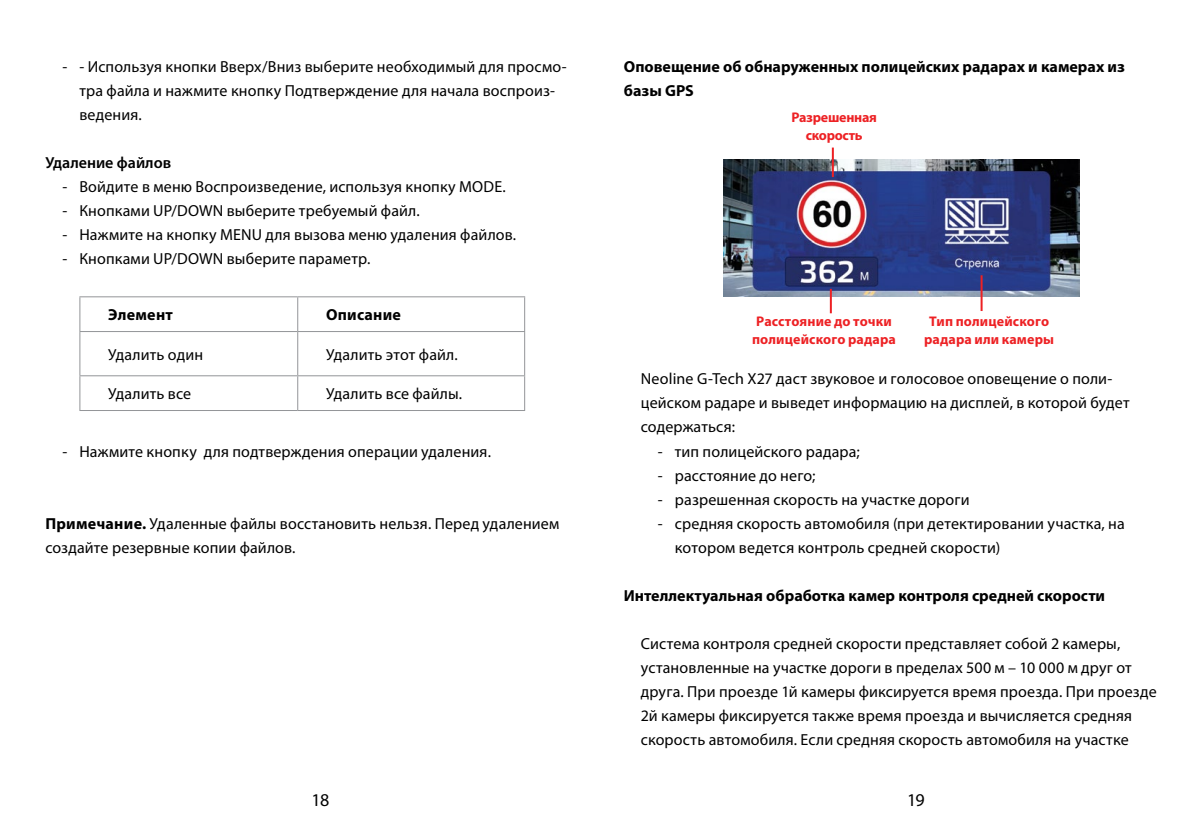
<style>
.page{position:relative;width:1191px;height:840px;background:#fff}
.page>*{position:absolute;margin:0;border:0;box-sizing:border-box;transform-origin:0 0}
.t1{font:18px "Myriad Pro";color:#000}
.t2{font:16px/24px "Myriad Pro";letter-spacing:.01em;color:#000}
.t3{font:700 16px/24px "Myriad Pro";color:#000}
.t4{font:600 16px "Myriad Pro";color:#000}
.t5{font:700 14px/18px "Myriad Pro";letter-spacing:.01em;color:#ed2124}
.t6{font:700 14px/18px "Myriad Pro";letter-spacing:-.02em;color:#ed2124;text-align:center}
.s1{font-weight:700}
</style>
<div class="page">
<hr style="left:79px;top:296px;width:219px;height:1px;background:#939598">
<hr style="left:79px;top:297px;width:1px;height:34px;background:#939598">
<hr style="left:298px;top:296px;width:227px;height:1px;background:#939598">
<hr style="left:297px;top:297px;width:1px;height:34px;background:#939598">
<hr style="left:524px;top:297px;width:1px;height:34px;background:#939598">
<hr style="left:79px;top:331px;width:219px;height:1px;background:#939598">
<hr style="left:79px;top:332px;width:1px;height:43px;background:#939598">
<hr style="left:298px;top:331px;width:227px;height:1px;background:#939598">
<hr style="left:297px;top:332px;width:1px;height:43px;background:#939598">
<hr style="left:524px;top:332px;width:1px;height:43px;background:#939598">
<hr style="left:79px;top:375px;width:219px;height:1px;background:#939598">
<hr style="left:79px;top:376px;width:1px;height:34px;background:#939598">
<hr style="left:298px;top:375px;width:227px;height:1px;background:#939598">
<hr style="left:297px;top:376px;width:1px;height:34px;background:#939598">
<hr style="left:524px;top:376px;width:1px;height:34px;background:#939598">
<hr style="left:79px;top:410px;width:219px;height:1px;background:#939598">
<hr style="left:298px;top:410px;width:227px;height:1px;background:#939598">
<img style="left:724px;top:159px;width:355px;height:137px">
<hr style="left:832px;top:147px;width:2px;height:30px;background:#ed2124">
<hr style="left:830px;top:289px;width:2px;height:24px;background:#ed2124">
<hr style="left:980px;top:275px;width:2px;height:36px;background:#ed2124">
<p class="t2" style="left:79px;top:54px;width:489px;text-indent:-17px">- - Используя кнопки Вверх/Вниз выберите необходимый для просмо&shy;тра файла и нажмите кнопку Подтверждение для начала воспроиз&shy;ведения.</p>
<p class="t4" style="left:45px;top:152px;width:127px">Удаление файлов</p>
<p class="t2" style="left:62px;top:174px;width:445px">- Войдите в меню Воспроизведение, используя кнопку MODE.</p>
<p class="t2" style="left:62px;top:198px;width:359px">- Кнопками UP/DOWN выберите требуемый файл.</p>
<p class="t2" style="left:62px;top:222px;width:455px">- Нажмите на кнопку MENU для вызова меню удаления файлов.</p>
<p class="t2" style="left:62px;top:246px;width:309px">- Кнопками UP/DOWN выберите параметр.</p>
<p class="t3" style="left:108px;top:302px;width:66px">Элемент</p>
<p class="t3" style="left:326px;top:302px;width:76px">Описание</p>
<p class="t2" style="left:108px;top:342px;width:96px">Удалить один</p>
<p class="t2" style="left:326px;top:342px;width:133px">Удалить этот файл.</p>
<p class="t2" style="left:108px;top:381px;width:85px">Удалить все</p>
<p class="t2" style="left:326px;top:381px;width:137px">Удалить все файлы.</p>
<p class="t2" style="left:62px;top:438px;width:430px">- Нажмите кнопку для подтверждения операции удаления.</p>
<p class="t2" style="left:45px;top:510px;width:515px"><span class="s1">Примечание.</span> Удаленные файлы восстановить нельзя. Перед удалением создайте резервные копии файлов.</p>
<p class="t3" style="left:624px;top:54px;width:502px">Оповещение об обнаруженных полицейских радарах и камерах из базы GPS</p>
<p class="t6" style="left:791px;top:108px;width:87px">Разрешенная скорость</p>
<p class="t5" style="left:752px;top:312px;width:145px">Расстояние до точки полицейского радара</p>
<p class="t5" style="left:924px;top:312px;width:132px;text-align:center">Тип полицейского радара или камеры</p>
<p class="t2" style="left:641px;top:366px;width:490px">Neoline G-Tech X27 даст звуковое и голосовое оповещение о поли&shy;цейском радаре и выведет информацию на дисплей, в которой будет содержаться:</p>
<p class="t2" style="left:658px;top:438px;width:203px">- тип полицейского радара;</p>
<p class="t2" style="left:658px;top:462px;width:159px">- расстояние до него;</p>
<p class="t2" style="left:658px;top:486px;width:313px">- разрешенная скорость на участке дороги</p>
<p class="t2" style="left:675px;top:510px;width:451px;text-indent:-17px">- средняя скорость автомобиля (при детектировании участка, на котором ведется контроль средней скорости)</p>
<p class="t3" style="left:624px;top:582px;width:483px">Интеллектуальная обработка камер контроля средней скорости</p>
<p class="t2" style="left:641px;top:630px;width:517px">Система контроля средней скорости представляет собой 2 камеры, установленные на участке дороги в пределах 500 м – 10 000 м друг от друга. При проезде 1й камеры фиксируется время проезда. При проезде 2й камеры фиксируется также время проезда и вычисляется средняя скорость автомобиля. Если средняя скорость автомобиля на участке</p>
<p class="t1" style="left:311px;top:788px;width:19px">18</p>
<p class="t1" style="left:907px;top:788px;width:19px">19</p>
</div>
